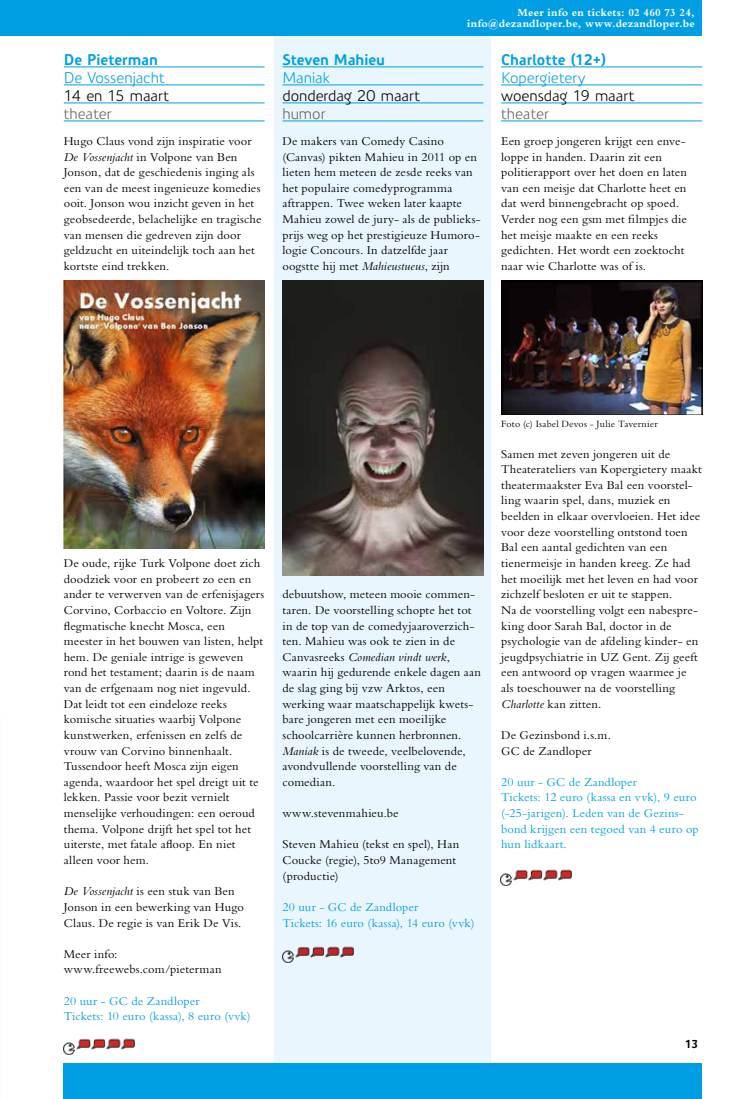
<style>
.page{position:relative;width:755px;height:1099px;background:#fff}
.page>*{position:absolute;margin:0;border:0;box-sizing:border-box;transform-origin:0 0}
.t1{font:15px "Precious Sans";letter-spacing:-.005em;color:#000}
.t2{font:700 15px "Precious Sans";letter-spacing:-.005em;color:#009fe3}
.t3{font:15px "Precious Sans";color:#009fe3}
.t4{font:15px "Precious Sans";letter-spacing:-.005em;color:#646363}
.t5{font:12.5px/15.6px "Bembo Std";letter-spacing:.01em;color:#000}
.t6{font:12.5px/15.6px "Bembo Std";letter-spacing:.01em;color:#009fe3}
.t7{font:700 11.25px/11.2px "Bembo Std";letter-spacing:.015em;color:#fff;text-align:right}
.t8{font:700 11.25px "Precious Sans";color:#000}
.t9{font:10px "Bembo Std";letter-spacing:.015em;color:#000}
.s1{font-style:italic}
</style>
<div class="page">
<div style="left:274px;top:18px;width:217px;height:1063px;background:#eaf6fe"></div>
<hr style="left:64px;top:67px;width:201px;height:1px;background:#009fe3">
<hr style="left:64px;top:85px;width:201px;height:1px;background:#009fe3">
<hr style="left:64px;top:103px;width:201px;height:1px;background:#009fe3">
<hr style="left:64px;top:121px;width:201px;height:1px;background:#009fe3">
<hr style="left:501px;top:67px;width:201px;height:1px;background:#009fe3">
<hr style="left:501px;top:85px;width:201px;height:1px;background:#009fe3">
<hr style="left:501px;top:103px;width:201px;height:1px;background:#009fe3">
<hr style="left:501px;top:121px;width:201px;height:1px;background:#009fe3">
<hr style="left:282px;top:67px;width:201px;height:1px;background:#009fe3">
<hr style="left:282px;top:85px;width:201px;height:1px;background:#009fe3">
<hr style="left:282px;top:103px;width:201px;height:1px;background:#009fe3">
<hr style="left:282px;top:121px;width:201px;height:1px;background:#009fe3">
<div style="left:64px;top:1063px;width:638px;height:35px;background:#009fe3"></div>
<div style="left:0;top:0;width:702px;height:35px;background:#009fe3"></div>
<img style="left:282px;top:946px;width:71px;height:16px">
<img style="left:501px;top:869px;width:71px;height:16px">
<img style="left:64px;top:1038px;width:71px;height:16px">
<img style="left:501px;top:280px;width:201px;height:134px">
<img style="left:282px;top:280px;width:201px;height:296px">
<img style="left:64px;top:280px;width:201px;height:268px">
<p class="t2" style="left:64px;top:50px;width:96px">De Pieterman</p>
<p class="t3" style="left:64px;top:68px;width:102px">De Vossenjacht</p>
<p class="t1" style="left:64px;top:86px;width:107px">14 en 15 maart</p>
<p class="t4" style="left:64px;top:104px;width:49px">theater</p>
<p class="t5" style="left:64px;top:133px;width:199px">Hugo Claus vond zijn inspiratie voor <span class="s1">De Vossenjacht</span> in Volpone van Ben Jonson, dat de geschiedenis inging als een van de meest ingenieuze komedies ooit. Jonson wou inzicht geven in het geobsedeerde, belachelijke en tragische van mensen die gedreven zijn door geldzucht en uiteindelijk toch aan het kortste eind trekken.</p>
<p class="t7" style="left:467px;top:7px;width:229px">Meer info en tickets: 02 460 73 24, info@dezandloper.be, www.dezandloper.be</p>
<p class="t2" style="left:282px;top:50px;width:104px">Steven Mahieu</p>
<p class="t3" style="left:282px;top:68px;width:49px">Maniak</p>
<p class="t1" style="left:282px;top:86px;width:139px">donderdag 20 maart</p>
<p class="t4" style="left:282px;top:104px;width:44px">humor</p>
<p class="t5" style="left:282px;top:133px;width:200px">De makers van Comedy Casino (Canvas) pikten Mahieu in 2011 op en lieten hem meteen de zesde reeks van het populaire comedyprogramma aftrappen. Twee weken later kaapte Mahieu zowel de jury- als de publieks&shy;prijs weg op het prestigieuze Humoro&shy;logie Concours. In datzelfde jaar oogstte hij met <span class="s1">Mahieustueus</span>, zijn</p>
<p class="t2" style="left:501px;top:50px;width:107px">Charlotte (12+)</p>
<p class="t3" style="left:501px;top:68px;width:86px">Kopergietery</p>
<p class="t1" style="left:501px;top:86px;width:135px">woensdag 19 maart</p>
<p class="t4" style="left:501px;top:104px;width:49px">theater</p>
<p class="t5" style="left:501px;top:133px;width:187px">Een groep jongeren krijgt een enve&shy;loppe in handen. Daarin zit een politierapport over het doen en laten van een meisje dat Charlotte heet en dat werd binnengebracht op spoed.<br>Verder nog een gsm met filmpjes die het meisje maakte en een reeks gedichten. Het wordt een zoektocht naar wie Charlotte was of is.</p>
<p class="t5" style="left:64px;top:555px;width:202px">De oude, rijke Turk Volpone doet zich doodziek voor en probeert zo een en ander te verwerven van de erfenisjagers Corvino, Corbaccio en Voltore. Zijn flegmatische knecht Mosca, een meester in het bouwen van listen, helpt hem. De geniale intrige is geweven rond het testament; daarin is de naam van de erfgenaam nog niet ingevuld.<br>Dat leidt tot een eindeloze reeks komische situaties waarbij Volpone kunstwerken, erfenissen en zelfs de vrouw van Corvino binnenhaalt.<br>Tussendoor heeft Mosca zijn eigen agenda, waardoor het spel dreigt uit te lekken. Passie voor bezit vernielt menselijke verhoudingen: een oeroud thema. Volpone drijft het spel tot het uiterste, met fatale afloop. En niet alleen voor hem.</p>
<p class="t5" style="left:64px;top:883px;width:182px"><span class="s1">De Vossenjacht</span> is een stuk van Ben<br>Jonson in een bewerking van Hugo<br>Claus. De regie is van Erik De Vis.</p>
<p class="t5" style="left:64px;top:945px;width:159px">Meer info: www.freewebs.com/pieterman</p>
<p class="t6" style="left:64px;top:992px;width:188px">20 uur - GC de Zandloper<br>Tickets: 10 euro (kassa), 8 euro (vvk)</p>
<p class="t5" style="left:282px;top:586px;width:200px">debuutshow, meteen mooie commen&shy;taren. De voorstelling schopte het tot in de top van de comedyjaaroverzich&shy;ten. Mahieu was ook te zien in de Canvasreeks <span class="s1">Comedian vindt werk</span>, waarin hij gedurende enkele dagen aan de slag ging bij vzw Arktos, een werking waar maatschappelijk kwets&shy;bare jongeren met een moeilijke schoolcarrière kunnen herbronnen.<br><span class="s1">Maniak</span> is de tweede, veelbelovende, avondvullende voorstelling van de comedian.</p>
<p class="t5" style="left:282px;top:805px;width:118px">www.stevenmahieu.be</p>
<p class="t5" style="left:282px;top:836px;width:178px">Steven Mahieu (tekst en spel), Han<br>Coucke (regie), 5to9 Management (productie)</p>
<p class="t6" style="left:282px;top:898px;width:194px">20 uur - GC de Zandloper<br>Tickets: 16 euro (kassa), 14 euro (vvk)</p>
<p class="t9" style="left:501px;top:418px;width:158px">Foto (c) Isabel Devos - Julie Tavernier</p>
<p class="t5" style="left:501px;top:445px;width:202px">Samen met zeven jongeren uit de Theaterateliers van Kopergietery maakt theatermaakster Eva Bal een voorstel&shy;ling waarin spel, dans, muziek en beelden in elkaar overvloeien. Het idee voor deze voorstelling ontstond toen Bal een aantal gedichten van een tienermeisje in handen kreeg. Ze had het moeilijk met het leven en had voor zichzelf besloten er uit te stappen.<br>Na de voorstelling volgt een nabespre&shy;king door Sarah Bal, doctor in de psychologie van de afdeling kinder- en jeugdpsychiatrie in UZ Gent. Zij geeft een antwoord op vragen waarmee je als toeschouwer na de voorstelling <span class="s1">Charlotte</span> kan zitten.</p>
<p class="t5" style="left:501px;top:727px;width:111px">De Gezinsbond i.s.m.<br>GC de Zandloper</p>
<p class="t6" style="left:501px;top:773px;width:199px">20 uur - GC de Zandloper<br>Tickets: 12 euro (kassa en vvk), 9 euro (-25-jarigen). Leden van de Gezins&shy;bond krijgen een tegoed van 4 euro op hun lidkaart.</p>
<p class="t8" style="left:685px;top:1036px;width:15px">13</p>
</div>
